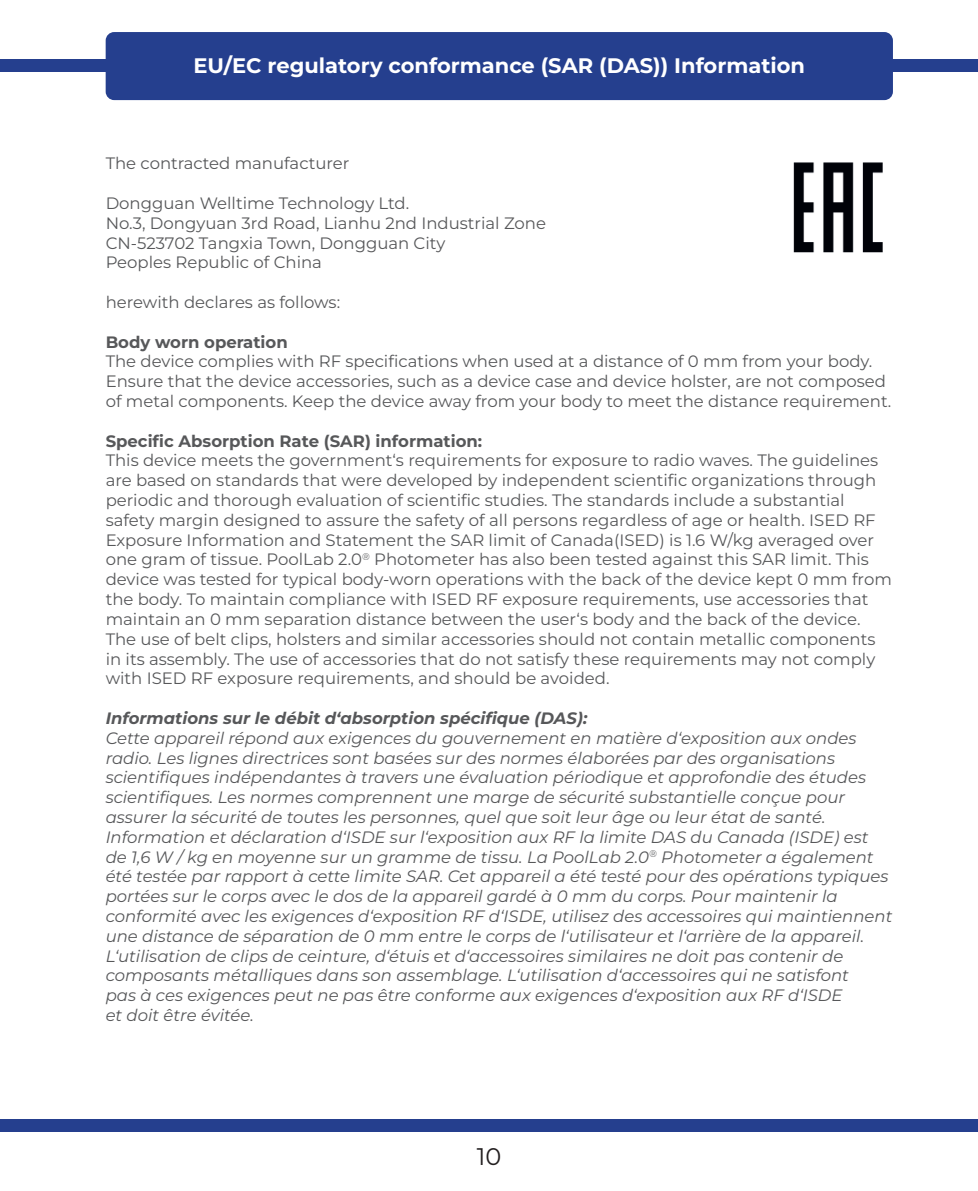
<style>
.page{position:relative;width:978px;height:1191px;background:#fff}
.page>*{position:absolute;margin:0;border:0;box-sizing:border-box;transform-origin:0 0}
.t1{font:24px "Montserrat";color:#231f20}
.t2{font:700 21px "Montserrat";color:#fff}
.t3{font:16.5px/19.8px "Montserrat";color:#57585a}
.t4{font:italic 16.5px/19.8px "Montserrat";color:#57585a}
.t5{font:700 16.5px "Montserrat";color:#57585a}
.t6{font:italic 700 16.5px "Montserrat";color:#57585a}
</style>
<div class="page">
<div style="left:0;top:60px;width:978px;height:12px;background:#253f8e"></div>
<div style="left:0;top:1119px;width:978px;height:12px;background:#253f8e"></div>
<img style="left:793px;top:162px;width:90px;height:91px">
<div style="left:106px;top:32px;width:787px;height:68px;background:#253f8e;border-radius:9px"></div>
<p class="t2" style="left:194px;top:51px;width:613px">EU/EC regulatory conformance (SAR (DAS)) Information</p>
<p class="t3" style="left:106px;top:153px;width:245px">The contracted manufacturer</p>
<p class="t3" style="left:106px;top:193px;width:305px">Dongguan Welltime Technology Ltd.</p>
<p class="t3" style="left:106px;top:212px;width:442px">No.3, Dongyuan 3rd Road, Lianhu 2nd Industrial Zone</p>
<p class="t3" style="left:106px;top:232px;width:341px">CN-523702 Tangxia Town, Dongguan City</p>
<p class="t3" style="left:106px;top:252px;width:218px">Peoples Republic of China</p>
<p class="t3" style="left:106px;top:292px;width:236px">herewith declares as follows:</p>
<p class="t5" style="left:106px;top:330px;width:184px">Body worn operation</p>
<p class="t3" style="left:106px;top:351px;width:787px">The device complies with RF specifications when used at a distance of 0 mm from your body.<br>Ensure that the device accessories, such as a device case and device holster, are not composed of metal components. Keep the device away from your body to meet the distance requirement.</p>
<p class="t5" style="left:106px;top:429px;width:378px">Specific Absorption Rate (SAR) information:</p>
<p class="t3" style="left:106px;top:450px;width:788px">This device meets the government‘s requirements for exposure to radio waves. The guidelines are based on standards that were developed by independent scientific organizations through periodic and thorough evaluation of scientific studies. The standards include a substantial safety margin designed to assure the safety of all persons regardless of age or health. ISED RF Exposure Information and Statement the SAR limit of Canada(ISED) is 1.6 W/kg averaged over one gram of tissue. PoolLab 2.0<sup>®</sup> Photometer has also been tested against this SAR limit. This device was tested for typical body-worn operations with the back of the device kept 0 mm from the body. To maintain compliance with ISED RF exposure requirements, use accessories that maintain an 0 mm separation distance between the user‘s body and the back of the device.<br>The use of belt clips, holsters and similar accessories should not contain metallic components in its assembly. The use of accessories that do not satisfy these requirements may not comply with ISED RF exposure requirements, and should be avoided.</p>
<p class="t6" style="left:106px;top:706px;width:483px">Informations sur le débit d‘absorption spécifique (DAS):</p>
<p class="t4" style="left:106px;top:727px;width:788px">Cette appareil répond aux exigences du gouvernement en matière d‘exposition aux ondes radio. Les lignes directrices sont basées sur des normes élaborées par des organisations scientifiques indépendantes à travers une évaluation périodique et approfondie des études scientifiques. Les normes comprennent une marge de sécurité substantielle conçue pour assurer la sécurité de toutes les personnes, quel que soit leur âge ou leur état de santé.<br>Information et déclaration d‘ISDE sur l‘exposition aux RF la limite DAS du Canada (ISDE) est de 1,6 W / kg en moyenne sur un gramme de tissu. La PoolLab 2.0<sup>®</sup> Photometer a également été testée par rapport à cette limite SAR. Cet appareil a été testé pour des opérations typiques portées sur le corps avec le dos de la appareil gardé à 0 mm du corps. Pour maintenir la conformité avec les exigences d‘exposition RF d‘ISDE, utilisez des accessoires qui maintiennent une distance de séparation de 0 mm entre le corps de l‘utilisateur et l‘arrière de la appareil.<br>L‘utilisation de clips de ceinture, d‘étuis et d‘accessoires similaires ne doit pas contenir de composants métalliques dans son assemblage. L‘utilisation d‘accessoires qui ne satisfont</p>
<p class="t4" style="left:106px;top:985px;width:738px">pas à ces exigences peut ne pas être conforme aux exigences d‘exposition aux RF d‘ISDE</p>
<p class="t4" style="left:106px;top:1004px;width:150px">et doit être évitée.</p>
<h1 class="t1" style="left:477px;top:1140px;width:26px">10</h1>
</div>
